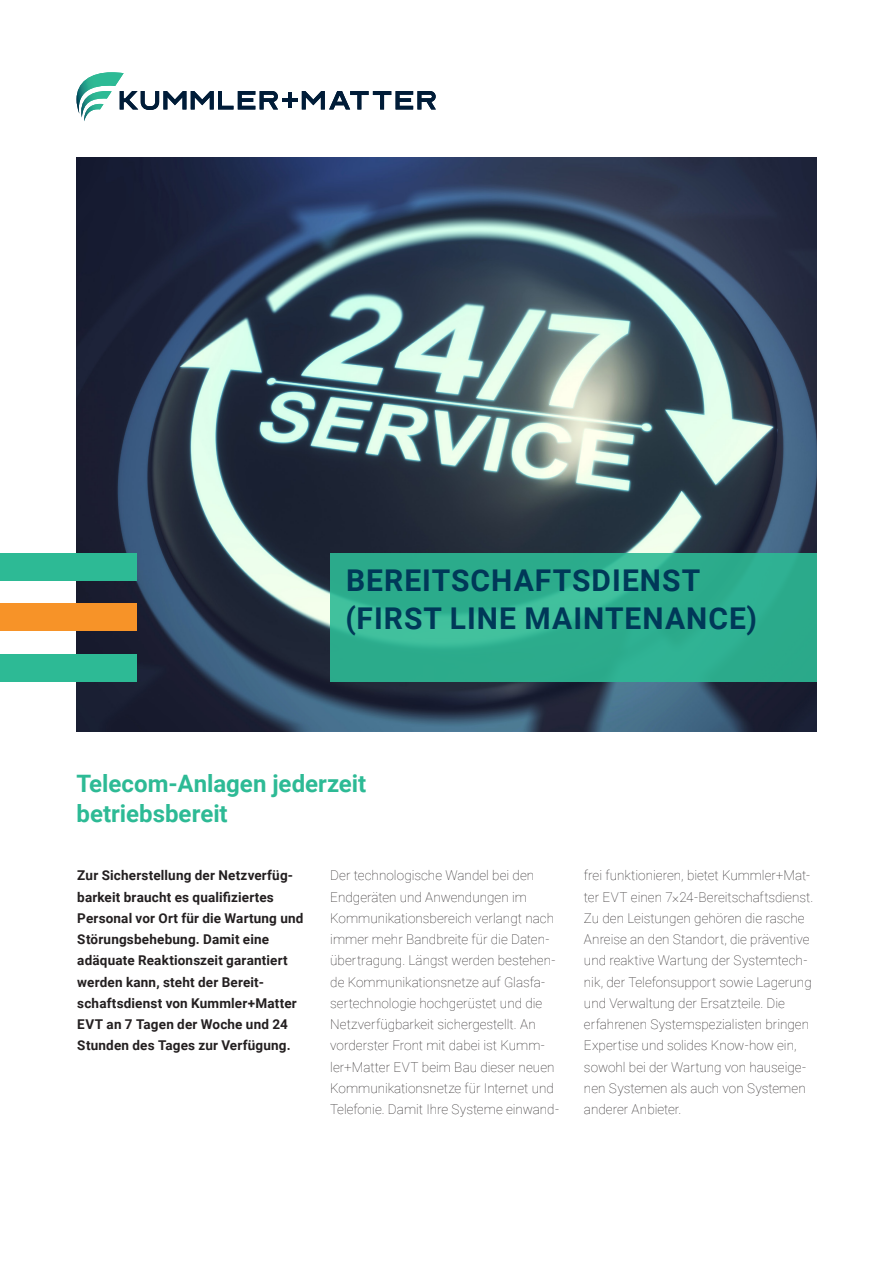
<style>
.page{position:relative;width:893px;height:1263px;background:#fff}
.page>*{position:absolute;margin:0;border:0;box-sizing:border-box;transform-origin:0 0}
.t1{font:700 30px/37.5px "Roboto";letter-spacing:.035em;color:#003858}
.t2{font:700 24px/30px "Roboto";color:#2dba95}
.t3{font:100 13.5px/21.3px "Roboto";color:#231f20}
.t4{font:700 13.5px/21.3px "Roboto";letter-spacing:.015em;color:#231f20}
</style>
<div class="page">
<img style="left:77px;top:157px;width:739px;height:574px">
<svg style="left:330px;top:553px;width:486px;height:129px;background:#2faf8f"></svg>
<div style="left:0;top:553px;width:137px;height:27px;background:#2dba95"></div>
<div style="left:0;top:603px;width:137px;height:28px;background:#f79328"></div>
<div style="left:0;top:654px;width:137px;height:28px;background:#2dba95"></div>
<hr style="left:288px;top:93px;width:4px;height:15px;background:#001c38">
<hr style="left:282px;top:98px;width:15px;height:4px;background:#001c38">
<svg style="left:76px;top:72px;width:202px;height:49px"></svg>
<svg style="left:302px;top:91px;width:134px;height:18px"></svg>
<p class="t1" style="left:345px;top:560px;width:413px">BEREITSCHAFTSDIENST (FIRST LINE MAINTENANCE)</p>
<p class="t2" style="left:77px;top:767px;width:291px">Telecom-Anlagen jederzeit betriebsbereit</p>
<p class="t4" style="left:77px;top:864px;width:228px">Zur Sicherstellung der Netzverfüg&shy;barkeit braucht es qualifiziertes Personal vor Ort für die Wartung und Störungsbehebung. Damit eine adäquate Reaktionszeit garantiert werden kann, steht der Bereit&shy;schaftsdienst von Kummler+Matter EVT an 7 Tagen der Woche und 24<br>Stunden des Tages zur Verfügung.</p>
<p class="t3" style="left:330px;top:864px;width:230px">Der technologische Wandel bei den Endgeräten und Anwendungen im Kommunikationsbereich verlangt nach immer mehr Bandbreite für die Daten&shy;übertragung. Längst werden bestehen&shy;de Kommunikationsnetze auf Glasfa&shy;sertechnologie hochgerüstet und die Netzverfügbarkeit sichergestellt. An vorderster Front mit dabei ist Kumm&shy;ler+Matter EVT beim Bau dieser neuen Kommunikationsnetze für Internet und Telefonie. Damit Ihre Systeme einwand-</p>
<p class="t3" style="left:584px;top:864px;width:231px">frei funktionieren, bietet Kummler+Mat&shy;ter EVT einen 7×24-Bereitschaftsdienst.<br>Zu den Leistungen gehören die rasche Anreise an den Standort, die präventive und reaktive Wartung der Systemtech&shy;nik, der Telefonsupport sowie Lagerung und Verwaltung der Ersatzteile. Die erfahrenen Systemspezialisten bringen Expertise und solides Know-how ein, sowohl bei der Wartung von hauseige&shy;nen Systemen als auch von Systemen anderer Anbieter.</p>
</div>
